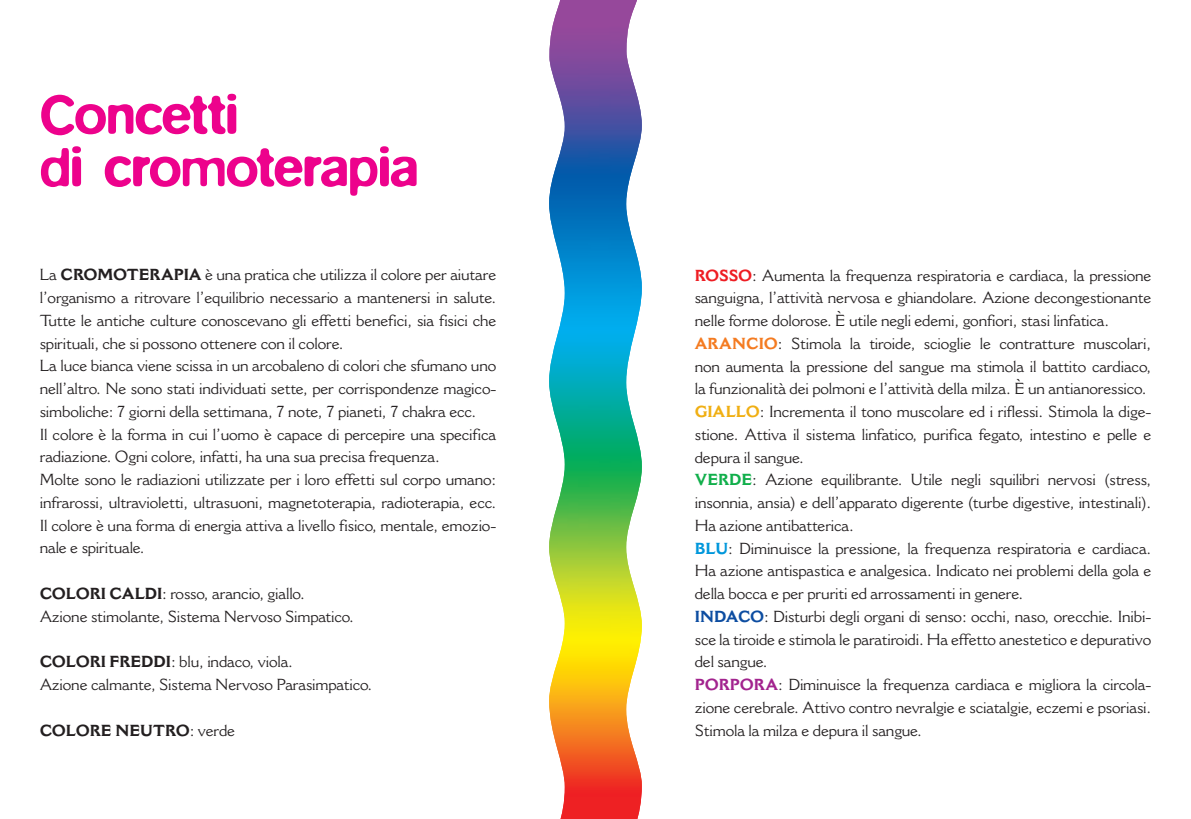
<style>
.page{position:relative;width:1191px;height:819px;background:#fff}
.page>*{position:absolute;margin:0;border:0;box-sizing:border-box;transform-origin:0 0}
.t1{font:500 56px/52.5px "Blur";letter-spacing:-.015em;color:#ed028c}
.t2{font:15.75px/22.8px "Cantoria";letter-spacing:-.01em;color:#231f20}
.t3{font:700 15.75px "Cantoria";letter-spacing:-.01em;color:#231f20}
.s1{font-weight:700}
.s2{font-weight:400}
.s3{font-weight:700;color:#ee1d23}
.s4{font-weight:700;color:#f47b21}
.s5{font-weight:700;color:#f0af13}
.s6{font-weight:700;color:#11af4b}
.s7{font-weight:700;color:#0097db}
.s8{font-weight:700;color:#0d4da1}
.s9{font-weight:700;color:#a2238e}
</style>
<div class="page">
<img style="left:549px;top:0;width:93px;height:819px">
<h1 class="t1" style="left:40px;top:89px;width:380px">Concetti<br>di cromoterapia</h1>
<p class="t2" style="left:40px;top:263px;width:458px">La <span class="s1">CROMOTERAPIA</span> è una pratica che utilizza il colore per aiutare l’organismo a ritrovare l’equilibrio necessario a mantenersi in salute.<br>Tutte le antiche culture conoscevano gli effetti benefici, sia fisici che spirituali, che si possono ottenere con il colore.<br>La luce bianca viene scissa in un arcobaleno di colori che sfumano uno nell’altro. Ne sono stati individuati sette, per corrispondenze magico&shy;simboliche: 7 giorni della settimana, 7 note, 7 pianeti, 7 chakra ecc.<br>Il colore è la forma in cui l’uomo è capace di percepire una specifica radiazione. Ogni colore, infatti, ha una sua precisa frequenza.<br>Molte sono le radiazioni utilizzate per i loro effetti sul corpo umano: infrarossi, ultravioletti, ultrasuoni, magnetoterapia, radioterapia, ecc.<br>Il colore è una forma di energia attiva a livello fisico, mentale, emozio&shy;nale e spirituale.</p>
<p class="t2" style="left:40px;top:582px;width:316px"><span class="s1">COLORI CALDI</span>: rosso, arancio, giallo.<br>Azione stimolante, Sistema Nervoso Simpatico.</p>
<p class="t2" style="left:40px;top:650px;width:334px"><span class="s1">COLORI FREDDI</span>: blu, indaco, viola.<br>Azione calmante, Sistema Nervoso Parasimpatico.</p>
<p class="t3" style="left:40px;top:720px;width:197px">COLORE NEUTRO<span class="s2">: verde</span></p>
<p class="t2" style="left:694px;top:263px;width:458px"><span class="s3">ROSSO</span>: Aumenta la frequenza respiratoria e cardiaca, la pressione sanguigna, l’attività nervosa e ghiandolare. Azione decongestionante nelle forme dolorose. È utile negli edemi, gonfiori, stasi linfatica.<br><span class="s4">ARANCIO</span>: Stimola la tiroide, scioglie le contratture muscolari, non aumenta la pressione del sangue ma stimola il battito cardiaco, la funzionalità dei polmoni e l’attività della milza. È un antianoressico.<br><span class="s5">GIALLO</span>: Incrementa il tono muscolare ed i riflessi. Stimola la dige&shy;stione. Attiva il sistema linfatico, purifica fegato, intestino e pelle e depura il sangue.<br><span class="s6">VERDE</span>: Azione equilibrante. Utile negli squilibri nervosi (stress, insonnia, ansia) e dell’apparato digerente (turbe digestive, intestinali).<br>Ha azione antibatterica.<br><span class="s7">BLU</span>: Diminuisce la pressione, la frequenza respiratoria e cardiaca.<br>Ha azione antispastica e analgesica. Indicato nei problemi della gola e della bocca e per pruriti ed arrossamenti in genere.<br><span class="s8">INDACO</span>: Disturbi degli organi di senso: occhi, naso, orecchie. Inibi&shy;sce la tiroide e stimola le paratiroidi. Ha effetto anestetico e depurativo del sangue.<br><span class="s9">PORPORA</span>: Diminuisce la frequenza cardiaca e migliora la circola&shy;zione cerebrale. Attivo contro nevralgie e sciatalgie, eczemi e psoriasi.<br>Stimola la milza e depura il sangue.</p>
</div>
